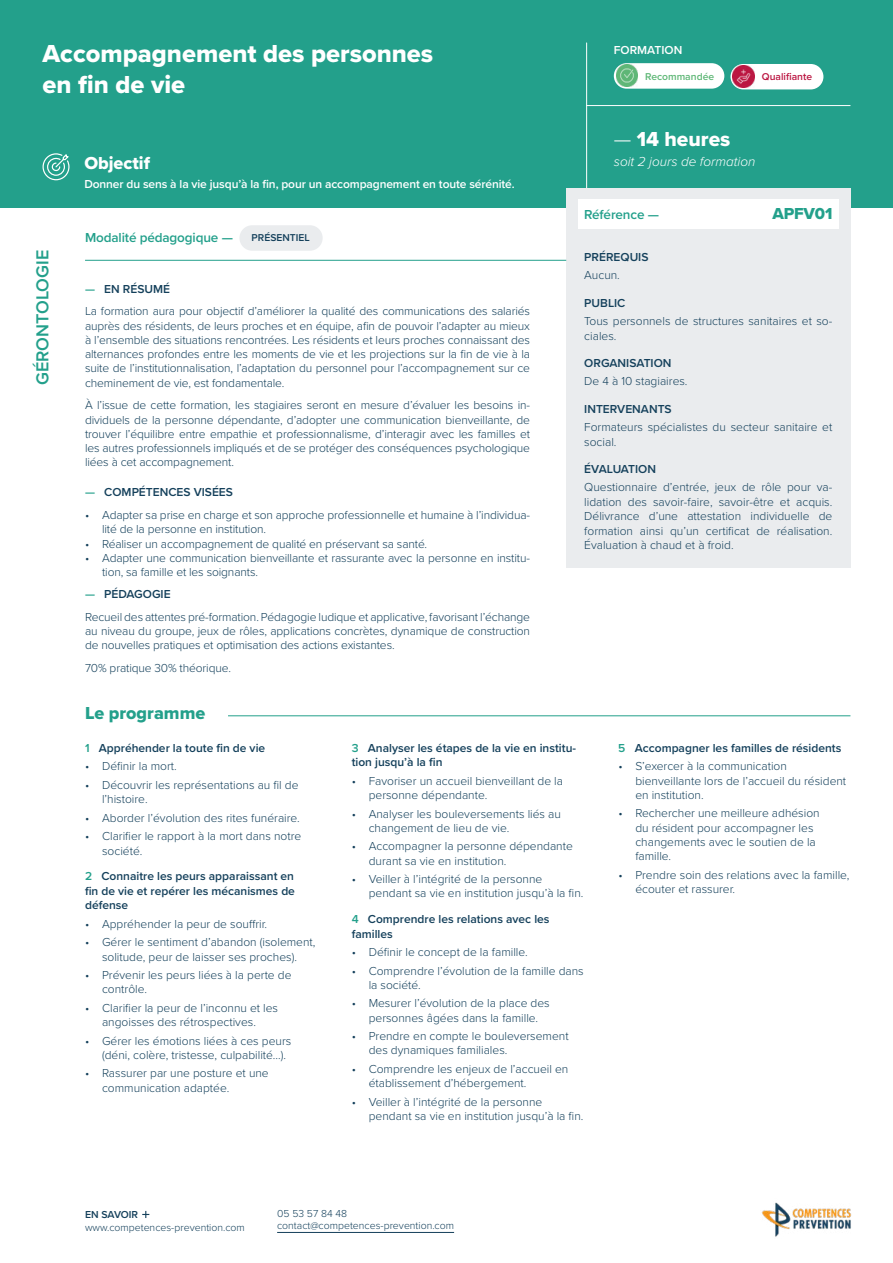
<style>
.page{position:relative;width:893px;height:1263px;background:#fff}
.page>*{position:absolute;margin:0;border:0;box-sizing:border-box;transform-origin:0 0}
.t1{font:25.5px/30.6px "Proxima Nova Extrabld";color:#fff}
.t2{font:21px "Proxima Nova Extrabld";color:#fff}
.t3{font:600 18px "Proxima Nova";color:#23a08b}
.t4{font:18px "Proxima Nova Extrabld";color:#23a08b}
.t5{font:18px "Proxima Nova Extrabld";color:#fff}
.t6{font:16.5px "Proxima Nova Extrabld";letter-spacing:-.01em;color:#23a08b}
.t7{font:600 13.5px "Proxima Nova";letter-spacing:-.01em;color:#23a08b}
.t8{font:italic 300 13.5px "Proxima Nova";color:#fff}
.t9{font:300 12px/14.2px "Proxima Nova";color:#14405b}
.t10{font:600 12px/14.4px "Proxima Nova";color:#14405b}
.t11{font:600 12px "Proxima Nova";letter-spacing:-.01em;color:#fff}
.t12{font:300 10.5px/12.6px "Proxima Nova";color:#14405b}
.t13{font:600 10.5px "Proxima Nova";letter-spacing:-.005em;color:#14405b}
.t14{font:600 10.35px "Proxima Nova";color:#5eb776}
.t15{font:600 10.35px "Proxima Nova";color:#bb1642}
.t16{font:600 10.35px "Proxima Nova";color:#14405b}
.s1{font-weight:600;color:#23a08b}
.s2{font-weight:600}
.s3{color:#23a08b}
.s4{font-family:"Proxima Nova";font-weight:300}
</style>
<div class="page">
<div style="left:0;top:0;width:893px;height:207px;background:#23a08b"></div>
<hr style="left:586px;top:43px;width:1px;height:146px;background:#fff">
<hr style="left:586px;top:105px;width:264px;height:1px;background:#fff">
<hr style="left:228px;top:715px;width:622px;height:1px;background:#23a08b">
<div style="left:614px;top:63px;width:110px;height:26px;background:#fff;border-radius:13px"></div>
<img style="left:616px;top:65px;width:22px;height:22px">
<div style="left:730px;top:64px;width:93px;height:25px;background:#fff;border-radius:13px"></div>
<img style="left:733px;top:66px;width:22px;height:22px">
<div style="left:566px;top:188px;width:284px;height:379px;background:#eaecee"></div>
<div style="left:578px;top:200px;width:261px;height:29px;background:#fff"></div>
<hr style="left:85px;top:260px;width:481px;height:1px;background:#23a08b">
<div style="left:239px;top:225px;width:84px;height:26px;background:#eaecee;border-radius:13px"></div>
<svg style="left:43px;top:153px;width:27px;height:28px"></svg>
<img style="left:761px;top:1202px;width:91px;height:35px">
<svg style="left:142px;top:1211px;width:7px;height:7px"></svg>
<hr style="left:277px;top:1232px;width:177px;height:1px;background:#14405b">
<h1 class="t1" style="left:43px;top:38px;width:392px">Accompagnement des personnes en fin de vie</h1>
<h3 class="t3" style="left:29px;top:385px;width:137px;rotate:-90deg">GÉRONTOLOGIE</h3>
<h3 class="t5" style="left:84px;top:150px;width:67px">Objectif</h3>
<p class="t11" style="left:84px;top:175px;width:432px">Donner du sens à la vie jusqu’à la fin, pour un accompagnement en toute sérénité.</p>
<p class="t7" style="left:85px;top:228px;width:149px">Modalité pédagogique —</p>
<p class="t16" style="left:252px;top:230px;width:60px">PRÉSENTIEL</p>
<p class="t9" style="left:85px;top:276px;width:447px;line-height:22.8px"><span class="s1">—</span> <span class="s2">EN RÉSUMÉ<br></span>La formation aura pour objectif d’améliorer la qualité des communications des salariés</p>
<p class="t9" style="left:85px;top:318px;width:447px;text-align:justify">auprès des résidents, de leurs proches et en équipe, afin de pouvoir l’adapter au mieux à l’ensemble des situations rencontrées. Les résidents et leurs proches connaissant des alternances profondes entre les moments de vie et les projections sur la fin de vie à la suite de l’institutionnalisation, l’adaptation du personnel pour l’accompagnement sur ce cheminement de vie, est fondamentale.</p>
<p class="t9" style="left:85px;top:397px;width:447px;text-align:justify">À l’issue de cette formation, les stagiaires seront en mesure d’évaluer les besoins in&shy;dividuels de la personne dépendante, d’adopter une communication bienveillante, de trouver l’équilibre entre empathie et professionnalisme, d’interagir avec les familles et les autres professionnels impliqués et de se protéger des conséquences psychologique liées à cet accompagnement.</p>
<p class="t10" style="left:85px;top:485px;width:149px"><span class="s3">—</span> COMPÉTENCES VISÉES</p>
<p class="t9" style="left:102px;top:507px;width:430px;text-indent:-17px">• Adapter sa prise en charge et son approche professionnelle et humaine à l’individua&shy;lité de la personne en institution.</p>
<p class="t9" style="left:85px;top:536px;width:344px">• Réaliser un accompagnement de qualité en préservant sa santé.</p>
<p class="t9" style="left:102px;top:550px;width:429px;text-indent:-17px">• Adapter une communication bienveillante et rassurante avec la personne en institu&shy;tion, sa famille et les soignants.</p>
<p class="t9" style="left:85px;top:582px;width:446px;line-height:22.8px"><span class="s1">—</span> <span class="s2">PÉDAGOGIE<br></span>Recueil des attentes pré-formation. Pédagogie ludique et applicative, favorisant l’échange</p>
<p class="t9" style="left:85px;top:623px;width:446px">au niveau du groupe, jeux de rôles, applications concrètes, dynamique de construction de nouvelles pratiques et optimisation des actions existantes.</p>
<p class="t9" style="left:85px;top:660px;width:147px">70% pratique 30% théorique.</p>
<h3 class="t4" style="left:85px;top:700px;width:122px">Le programme</h3>
<p class="t11" style="left:614px;top:41px;width:70px">FORMATION</p>
<p class="t14" style="left:645px;top:68px;width:70px">Recommandée</p>
<p class="t15" style="left:762px;top:69px;width:52px">Qualifiante</p>
<h2 class="t2" style="left:614px;top:123px;width:118px"><span class="s4">—</span> 14 heures</h2>
<p class="t8" style="left:614px;top:151px;width:143px">soit 2 jours de formation</p>
<p class="t7" style="left:584px;top:205px;width:76px">Référence —</p>
<h3 class="t6" style="left:772px;top:201px;width:62px">APFV01</h3>
<p class="t10" style="left:584px;top:249px;width:66px">PRÉREQUIS</p>
<p class="t9" style="left:584px;top:268px;width:37px">Aucun.</p>
<p class="t10" style="left:584px;top:295px;width:43px">PUBLIC</p>
<p class="t9" style="left:584px;top:313px;width:250px">Tous personnels de structures sanitaires et so&shy;ciales.</p>
<p class="t10" style="left:584px;top:355px;width:89px">ORGANISATION</p>
<p class="t9" style="left:584px;top:374px;width:105px">De 4 à 10 stagiaires.</p>
<p class="t10" style="left:584px;top:401px;width:89px">INTERVENANTS</p>
<p class="t9" style="left:584px;top:419px;width:250px">Formateurs spécialistes du secteur sanitaire et social.</p>
<p class="t10" style="left:584px;top:461px;width:73px">ÉVALUATION</p>
<p class="t9" style="left:584px;top:479px;width:250px;text-align:justify">Questionnaire d’entrée, jeux de rôle pour va&shy;lidation des savoir-faire, savoir-être et acquis.<br>Délivrance d’une attestation individuelle de formation ainsi qu’un certificat de réalisation.<br>Évaluation à chaud et à froid.</p>
<p class="t10" style="left:85px;top:740px;width:182px"><span class="s3">1</span> Appréhender la toute fin de vie</p>
<p class="t9" style="left:85px;top:759px;width:93px">• Définir la mort.</p>
<p class="t9" style="left:102px;top:777px;width:198px;text-indent:-17px">• Découvrir les représentations au fil de l’histoire.</p>
<p class="t9" style="left:85px;top:810px;width:216px">• Aborder l’évolution des rites funéraire.</p>
<p class="t9" style="left:102px;top:828px;width:201px;text-indent:-17px">• Clarifier le rapport à la mort dans notre société.</p>
<p class="t10" style="left:85px;top:869px;width:211px;text-align:justify"><span class="s3">2</span> Connaitre les peurs apparaissant en fin de vie et repérer les mécanismes de défense</p>
<p class="t9" style="left:85px;top:916px;width:184px">• Appréhender la peur de souffrir.</p>
<p class="t9" style="left:85px;top:934px;width:232px;text-align:center">• Gérer le sentiment d’abandon (isolement, solitude, peur de laisser ses proches).</p>
<p class="t9" style="left:102px;top:967px;width:191px;text-indent:-17px">• Prévenir les peurs liées à la perte de contrôle.</p>
<p class="t9" style="left:85px;top:1000px;width:195px;text-align:center">• Clarifier la peur de l’inconnu et les angoisses des rétrospectives.</p>
<p class="t9" style="left:102px;top:1033px;width:191px;text-indent:-17px">• Gérer les émotions liées à ces peurs (déni, colère, tristesse, culpabilité...).</p>
<p class="t9" style="left:102px;top:1065px;width:168px;text-indent:-17px">• Rassurer par une posture et une communication adaptée.</p>
<p class="t10" style="left:352px;top:740px;width:226px"><span class="s3">3</span> Analyser les étapes de la vie en institu&shy;tion jusqu’à la fin</p>
<p class="t9" style="left:369px;top:773px;width:196px;text-indent:-17px">• Favoriser un accueil bienveillant de la personne dépendante.</p>
<p class="t9" style="left:369px;top:806px;width:194px;text-indent:-17px">• Analyser les bouleversements liés au changement de lieu de vie.</p>
<p class="t9" style="left:369px;top:838px;width:206px;text-indent:-17px">• Accompagner la personne dépendante durant sa vie en institution.</p>
<p class="t9" style="left:369px;top:871px;width:216px;text-indent:-17px">• Veiller à l’intégrité de la personne pendant sa vie en institution jusqu’à la fin.</p>
<p class="t10" style="left:352px;top:912px;width:199px"><span class="s3">4</span> Comprendre les relations avec les familles</p>
<p class="t9" style="left:352px;top:944px;width:178px">• Définir le concept de la famille.</p>
<p class="t9" style="left:369px;top:963px;width:217px;text-indent:-17px">• Comprendre l’évolution de la famille dans la société.</p>
<p class="t9" style="left:352px;top:995px;width:200px;text-align:center">• Mesurer l’évolution de la place des personnes âgées dans la famille.</p>
<p class="t9" style="left:369px;top:1028px;width:201px;text-indent:-17px">• Prendre en compte le bouleversement des dynamiques familiales.</p>
<p class="t9" style="left:369px;top:1061px;width:201px;text-indent:-17px">• Comprendre les enjeux de l’accueil en établissement d’hébergement.</p>
<p class="t9" style="left:369px;top:1094px;width:216px;text-indent:-17px">• Veiller à l’intégrité de la personne pendant sa vie en institution jusqu’à la fin.</p>
<p class="t13" style="left:85px;top:1207px;width:55px">EN SAVOIR</p>
<p class="t12" style="left:85px;top:1220px;width:161px">www.competences-prevention.com</p>
<p class="t12" style="left:277px;top:1206px;width:178px">05 53 57 84 48 contact@competences-prevention.com</p>
<p class="t10" style="left:618px;top:740px;width:225px"><span class="s3">5</span> Accompagner les familles de résidents</p>
<p class="t9" style="left:635px;top:759px;width:212px;text-indent:-17px">• S’exercer à la communication bienveillante lors de l’accueil du résident en institution.</p>
<p class="t9" style="left:635px;top:806px;width:186px;text-indent:-17px">• Rechercher une meilleure adhésion du résident pour accompagner les changements avec le soutien de la famille.</p>
<p class="t9" style="left:635px;top:867px;width:216px;text-indent:-17px">• Prendre soin des relations avec la famille, écouter et rassurer.</p>
</div>
